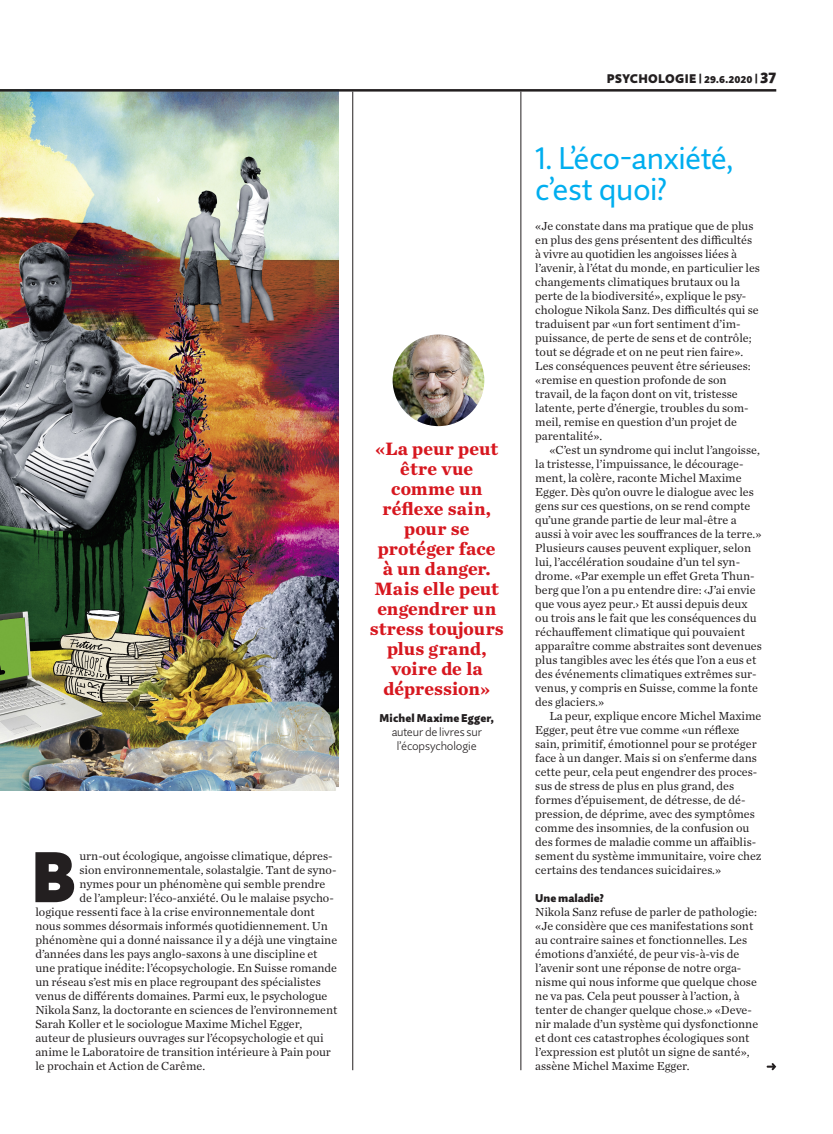
<style>
.page{position:relative;width:833px;height:1134px;background:#fff}
.page>*{position:absolute;margin:0;border:0;box-sizing:border-box;transform-origin:0 0}
._210_LT_Initial_CT_x{font:900 71.38px "Quire Sans Pro";color:#231f20}
._191_TI_25_mager_QS{font:31.25px/31.2px "Quire Sans Pro";letter-spacing:-.01em;color:#00aeef}
._293_Quote_15_CT_x04{font:700 18.75px/20px "Chronicle Text G1";letter-spacing:.005em;color:#d7171f;text-align:center}
._300_Rubrik_Ausgabe{font:900 12.5px "Quire Sans Pro";letter-spacing:.03em;color:#231f20}
._211_LT_Einzug_CT_x0{font:12.25px/14px "Chronicle Text G1";color:#231f20}
._212_LT_stumpf_CT_x0{font:12.25px/14px "Chronicle Text G1";color:#231f20}
._210_LT_Initial_CT_x-2{font:12.25px "Chronicle Text G1";color:#231f20}
._253_LT_stumpf_oGR_Q{font:300 11.75px/14px "Quire Sans Pro";letter-spacing:-.01em;color:#231f20;text-align:center}
._253_LT_stumpf_oGR_Q-2{font:900 11.25px "Quire Sans Pro";letter-spacing:.02em;color:#231f20}
._250_ZT_QS_x09{font:900 11.25px "Quire Sans Pro";color:#231f20}
.s1{font-size:10.75px}
.s2{font-size:10px}
.s3{font-size:15px}
</style>
<div class="page">
<img style="left:0;top:92px;width:339px;height:698px">
<svg style="left:766px;top:1063px;width:10px;height:7px"></svg>
<hr style="left:520px;top:92px;width:1px;height:978px;background:#231f20">
<hr style="left:352px;top:92px;width:1px;height:978px;background:#231f20">
<hr style="left:0;top:89px;width:776px;height:3px;background:#231f20">
<img style="left:392px;top:334px;width:92px;height:92px;border-radius:46px">
<p class="_210_LT_Initial_CT_x" style="left:31px;top:831px;width:47px">B</p>
<p class="_210_LT_Initial_CT_x-2" style="left:79px;top:847px;width:255px">urn-out écologique, angoisse climatique, dépres-</p>
<p class="_210_LT_Initial_CT_x-2" style="left:79px;top:861px;width:258px">sion environnementale, solastalgie. Tant de syno-</p>
<p class="_210_LT_Initial_CT_x-2" style="left:79px;top:875px;width:247px">nymes pour un phénomène qui semble prendre</p>
<p class="_210_LT_Initial_CT_x-2" style="left:79px;top:889px;width:256px">de l’ampleur: l’éco-anxiété. Ou le malaise psycho-</p>
<p class="_210_LT_Initial_CT_x-2" style="left:35px;top:903px;width:281px">logique ressenti face à la crise environnementale dont</p>
<p class="_210_LT_Initial_CT_x-2" style="left:35px;top:917px;width:294px">nous sommes désormais informés quotidiennement. Un</p>
<p class="_210_LT_Initial_CT_x-2" style="left:35px;top:931px;width:303px">phénomène qui a donné naissance il y a déjà une vingtaine</p>
<p class="_210_LT_Initial_CT_x-2" style="left:35px;top:945px;width:284px">d’années dans les pays anglo-saxons à une discipline et</p>
<p class="_210_LT_Initial_CT_x-2" style="left:35px;top:959px;width:303px">une pratique inédite: l’écopsychologie. En Suisse romande</p>
<p class="_210_LT_Initial_CT_x-2" style="left:35px;top:973px;width:287px">un réseau s’est mis en place regroupant des spécialistes</p>
<p class="_210_LT_Initial_CT_x-2" style="left:35px;top:987px;width:293px">venus de différents domaines. Parmi eux, le psychologue</p>
<p class="_210_LT_Initial_CT_x-2" style="left:35px;top:1001px;width:303px">Nikola Sanz, la doctorante en sciences de l’environnement</p>
<p class="_210_LT_Initial_CT_x-2" style="left:35px;top:1015px;width:268px">Sarah Koller et le sociologue Maxime Michel Egger,</p>
<p class="_210_LT_Initial_CT_x-2" style="left:35px;top:1029px;width:290px">auteur de plusieurs ouvrages sur l’écopsychologie et qui</p>
<p class="_210_LT_Initial_CT_x-2" style="left:35px;top:1043px;width:297px">anime le Laboratoire de transition intérieure à Pain pour</p>
<p class="_210_LT_Initial_CT_x-2" style="left:35px;top:1057px;width:171px">le prochain et Action de Carême.</p>
<p class="_293_Quote_15_CT_x04" style="left:370px;top:438px;width:135px">«La peur peut être vue comme un réflexe sain, pour se protéger face<br>à un danger.<br>Mais elle peut engendrer un stress toujours plus grand, voire de la dépression»</p>
<p class="_253_LT_stumpf_oGR_Q-2" style="left:379px;top:710px;width:116px">Michel Maxime Egger,</p>
<p class="_253_LT_stumpf_oGR_Q" style="left:392px;top:724px;width:92px">auteur de livres sur l’écopsychologie</p>
<p class="_300_Rubrik_Ausgabe" style="left:607px;top:71px;width:171px">PSYCHOLOGIE <span class="s1">|</span> <span class="s2">29.6.2020</span> <span class="s1">|</span> <span class="s3">37</span></p>
<p class="_191_TI_25_mager_QS" style="left:535px;top:142px;width:200px">1. L’éco-anxiété, c’est quoi?</p>
<p class="_212_LT_stumpf_CT_x0" style="left:535px;top:218px;width:226px">«Je constate dans ma pratique que de plus en plus des gens présentent des difficultés à vivre au quotidien les angoisses liées à l’avenir, à l’état du monde, en particulier les changements climatiques brutaux ou la perte de la biodiversité», explique le psy&shy;chologue Nikola Sanz. Des difficultés qui se traduisent par «un fort sentiment d’im&shy;puissance, de perte de sens et de contrôle; tout se dégrade et on ne peut rien faire».<br>Les conséquences peuvent être sérieuses: «remise en question profonde de son travail, de la façon dont on vit, tristesse latente, perte d’énergie, troubles du som&shy;meil, remise en question d’un projet de parentalité».</p>
<p class="_211_LT_Einzug_CT_x0" style="left:535px;top:442px;width:228px;text-indent:14px">«C’est un syndrome qui inclut l’angoisse, la tristesse, l’impuissance, le décourage&shy;ment, la colère, raconte Michel Maxime Egger. Dès qu’on ouvre le dialogue avec les gens sur ces questions, on se rend compte qu’une grande partie de leur mal-être a aussi à voir avec les souffrances de la terre.» Plusieurs causes peuvent expliquer, selon lui, l’accélération soudaine d’un tel syn&shy;drome. «Par exemple un effet Greta Thun&shy;berg que l’on a pu entendre dire: ‹J’ai envie que vous ayez peur.› Et aussi depuis deux ou trois ans le fait que les conséquences du réchauffement climatique qui pouvaient apparaître comme abstraites sont devenues plus tangibles avec les étés que l’on a eus et des événements climatiques extrêmes sur&shy;venus, y compris en Suisse, comme la fonte des glaciers.»</p>
<p class="_211_LT_Einzug_CT_x0" style="left:535px;top:708px;width:228px;text-indent:14px">La peur, explique encore Michel Maxime Egger, peut être vue comme «un réflexe sain, primitif, émotionnel pour se protéger face à un danger. Mais si on s’enferme dans cette peur, cela peut engendrer des proces&shy;sus de stress de plus en plus grand, des formes d’épuisement, de détresse, de dé&shy;pression, de déprime, avec des symptômes comme des insomnies, de la confusion ou des formes de maladie comme un affaiblis&shy;sement du système immunitaire, voire chez certains des tendances suicidaires.»</p>
<p class="_250_ZT_QS_x09" style="left:535px;top:891px;width:70px">Une maladie?</p>
<p class="_212_LT_stumpf_CT_x0" style="left:535px;top:904px;width:224px">Nikola Sanz refuse de parler de pathologie: «Je considère que ces manifestations sont au contraire saines et fonctionnelles. Les émotions d’anxiété, de peur vis-à-vis de l’avenir sont une réponse de notre orga&shy;nisme qui nous informe que quelque chose ne va pas. Cela peut pousser à l’action, à tenter de changer quelque chose.» «Deve&shy;nir malade d’un système qui dysfonctionne et dont ces catastrophes écologiques sont l’expression est plutôt un signe de santé», assène Michel Maxime Egger.</p>
</div>
